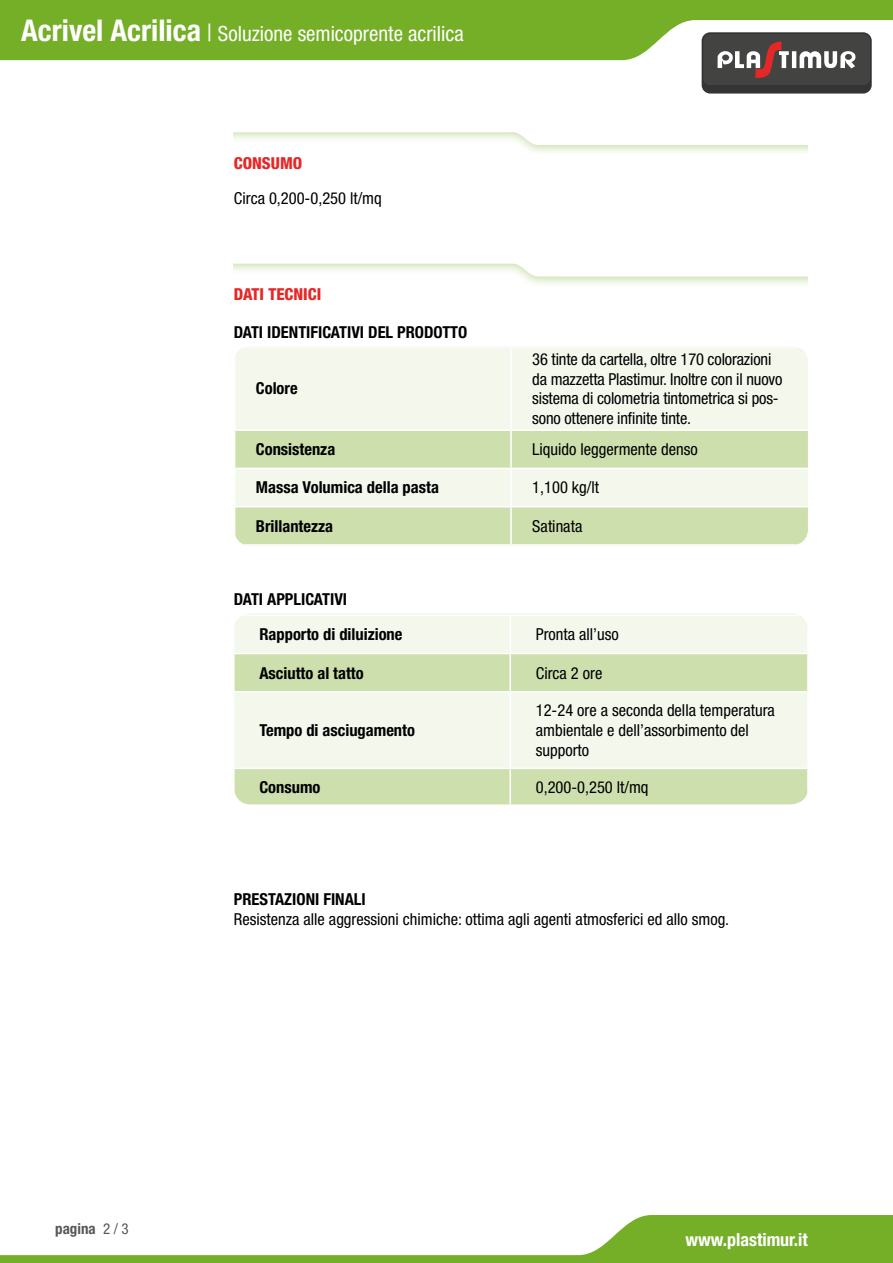
<style>
.page{position:relative;width:893px;height:1263px;background:#fff}
.page>*{position:absolute;margin:0;border:0;box-sizing:border-box;transform-origin:0 0}
.t1{font:condensed 21px "Helvetica Neue LT Pro";color:#fff}
.t2{font:700 condensed 18px "Helvetica Neue LT Pro";color:#fff}
.t3{font:condensed 16.5px/19.8px "Helvetica Neue LT Pro";color:#000}
.t4{font:700 condensed 16.5px "Helvetica Neue LT Pro";color:#000}
.t5{font:800 condensed 16.5px "Helvetica Neue LT Pro";color:#e52727}
.t6{font:700 condensed 16.5px "Helvetica Neue LT Pro";color:#000}
.t7{font:700 condensed 15px "Helvetica Neue LT Pro";color:#575756}
.s1{font-weight:700;font-size:30px}
.s2{font-size:24px}
.s3{font-weight:400}
</style>
<div class="page">
<div style="left:702px;top:32px;width:170px;height:62px;background:#343434;border-radius:9px"></div>
<div style="left:703px;top:34px;width:167px;height:51px;background:#434342;border-radius:7px"></div>
<svg style="left:718px;top:60px;width:137px;height:18px"></svg>
<svg style="left:0;top:0;width:893px;height:60px;fill:#74af27"></svg>
<svg style="left:0;top:1215px;width:893px;height:48px"></svg>
<div style="left:234px;top:123px;width:574px;height:31px;background:#74af27;opacity:.4"></div>
<svg style="left:234px;top:123px;width:574px;height:23px"></svg>
<div style="left:234px;top:255px;width:574px;height:30px;background:#74af27;opacity:.4"></div>
<svg style="left:234px;top:255px;width:574px;height:23px"></svg>
<div style="left:235px;top:348px;width:573px;height:81px;background:#f3f7ec"></div>
<svg style="left:235px;top:431px;width:573px;height:113px;background:#dae7c2"></svg>
<hr style="left:510px;top:348px;width:2px;height:81px;background:#fff">
<hr style="left:510px;top:431px;width:2px;height:37px;background:#fff">
<hr style="left:234px;top:468px;width:277px;height:1px;background:#fff">
<hr style="left:511px;top:468px;width:297px;height:1px;background:#fff">
<hr style="left:510px;top:469px;width:2px;height:37px;background:#fff">
<hr style="left:234px;top:506px;width:277px;height:1px;background:#fff">
<hr style="left:511px;top:506px;width:297px;height:1px;background:#fff">
<hr style="left:510px;top:507px;width:2px;height:37px;background:#fff">
<div style="left:235px;top:616px;width:572px;height:37px;background:#f3f7ec"></div>
<svg style="left:235px;top:654px;width:572px;height:150px;background:#e0ebcd"></svg>
<hr style="left:509px;top:616px;width:2px;height:37px;background:#fff">
<hr style="left:509px;top:654px;width:2px;height:37px;background:#fff">
<hr style="left:234px;top:691px;width:276px;height:1px;background:#fff">
<hr style="left:510px;top:691px;width:298px;height:1px;background:#fff">
<hr style="left:509px;top:692px;width:2px;height:76px;background:#fff">
<hr style="left:234px;top:768px;width:276px;height:1px;background:#fff">
<hr style="left:510px;top:768px;width:298px;height:1px;background:#fff">
<hr style="left:509px;top:769px;width:2px;height:35px;background:#fff">
<p class="t1" style="left:21px;top:21px;width:444px"><span class="s1">Acrivel Acrilica</span> <span class="s2">|</span> Soluzione semicoprente acrilica</p>
<p class="t5" style="left:234px;top:153px;width:70px">CONSUMO</p>
<p class="t3" style="left:234px;top:188px;width:149px">Circa 0,200-0,250 lt/mq</p>
<p class="t5" style="left:234px;top:284px;width:89px">DATI TECNICI</p>
<p class="t4" style="left:234px;top:322px;width:235px">DATI IDENTIFICATIVI DEL PRODOTTO</p>
<p class="t4" style="left:256px;top:379px;width:43px">Colore</p>
<p class="t3" style="left:532px;top:349px;width:252px">36 tinte da cartella, oltre 170 colorazioni da mazzetta Plastimur. Inoltre con il nuovo sistema di colometria tintometrica si pos&shy;sono ottenere infinite tinte.</p>
<p class="t4" style="left:256px;top:439px;width:81px">Consistenza</p>
<p class="t3" style="left:532px;top:439px;width:167px">Liquido leggermente denso</p>
<p class="t4" style="left:256px;top:478px;width:185px">Massa Volumica della pasta</p>
<p class="t3" style="left:532px;top:478px;width:68px">1,100 kg/lt</p>
<p class="t4" style="left:256px;top:516px;width:79px">Brillantezza</p>
<p class="t3" style="left:532px;top:516px;width:52px">Satinata</p>
<p class="t4" style="left:234px;top:589px;width:115px">DATI APPLICATIVI</p>
<p class="t4" style="left:259px;top:624px;width:145px">Rapporto di diluizione</p>
<p class="t3" style="left:536px;top:624px;width:85px">Pronta all’uso</p>
<p class="t4" style="left:259px;top:663px;width:106px">Asciutto al tatto</p>
<p class="t3" style="left:536px;top:663px;width:68px">Circa 2 ore</p>
<p class="t4" style="left:259px;top:720px;width:157px">Tempo di asciugamento</p>
<p class="t3" style="left:536px;top:700px;width:241px">12-24 ore a seconda della temperatura ambientale e dell’assorbimento del supporto</p>
<p class="t4" style="left:259px;top:777px;width:63px">Consumo</p>
<p class="t3" style="left:536px;top:777px;width:114px">0,200-0,250 lt/mq</p>
<p class="t6" style="left:234px;top:889px;width:133px">PRESTAZIONI FINALI</p>
<p class="t3" style="left:234px;top:909px;width:497px">Resistenza alle aggressioni chimiche: ottima agli agenti atmosferici ed allo smog.</p>
<p class="t7" style="left:55px;top:1220px;width:75px">pagina <span class="s3">2 / 3</span></p>
<p class="t2" style="left:685px;top:1229px;width:124px">www.plastimur.it</p>
</div>
